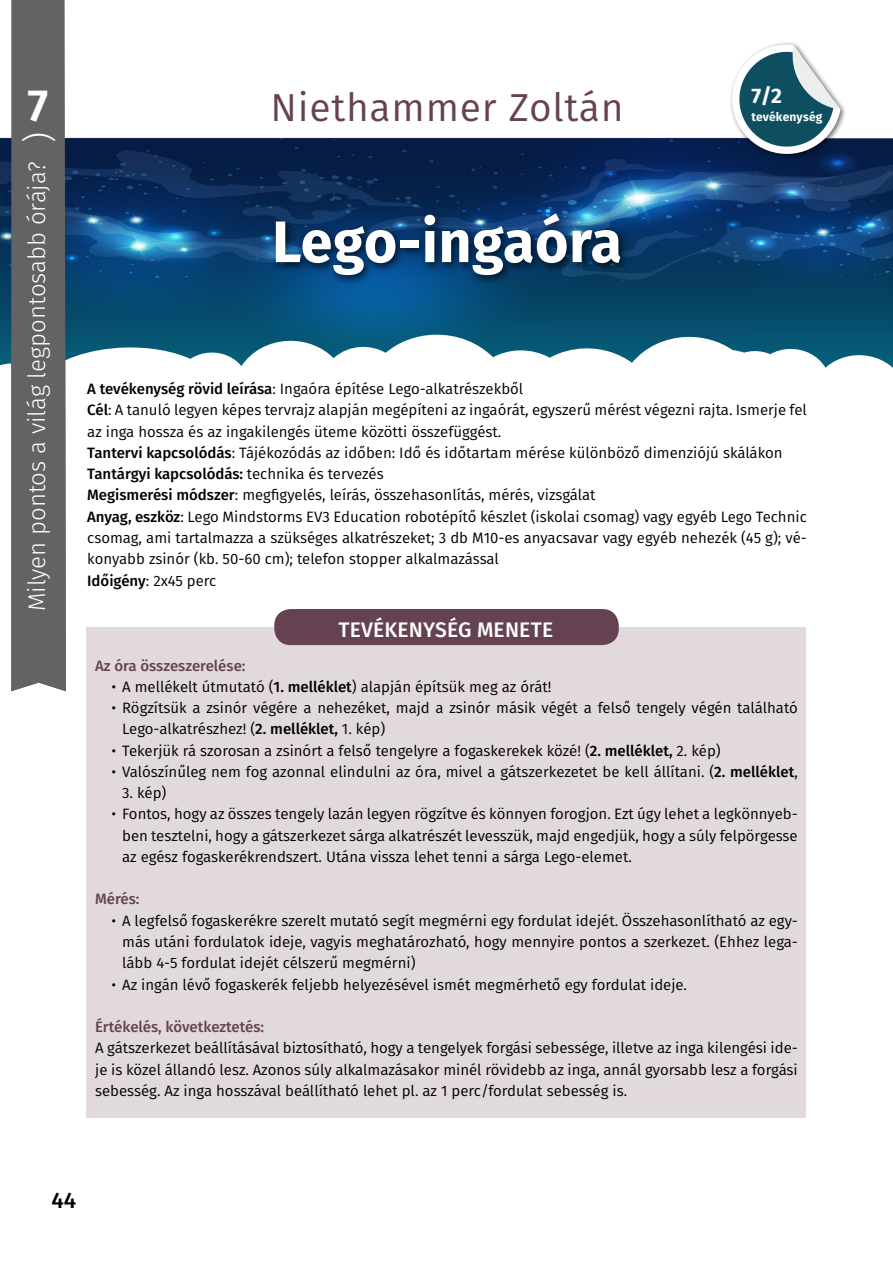
<style>
.page{position:relative;width:893px;height:1263px;background:#fff}
.page>*{position:absolute;margin:0;border:0;box-sizing:border-box;transform-origin:0 0}
.t1{font:700 58.5px "Fira Sans";letter-spacing:.01em;color:#fff}
.t2{font:600 45px "Fira Sans";color:#fff}
.t3{font:39px "Fira Sans";letter-spacing:.02em;color:#654252}
.t4{font:300 34.5px "Fira Sans";color:#fff}
.t5{font:300 24px "Fira Sans";color:#fff}
.t6{font:500 22.5px "Fira Sans";color:#000}
.t7{font:500 21px "Fira Sans";letter-spacing:.01em;color:#fff}
.t8{font:700 21px "Fira Sans";color:#fff}
.t9{font:15px/21.3px "Fira Sans";color:#000;text-align:justify}
.t10{font:500 15px "Fira Sans";color:#654252}
.t11{font:700 12px "Fira Sans";letter-spacing:.015em;color:#fff}
.s1{font-weight:500}
</style>
<div class="page">
<img style="left:0;top:137px;width:893px;height:197px">
<img style="left:847px;top:137px;width:46px;height:6px">
<svg style="left:0;top:334px;width:893px;height:361px"></svg>
<div style="left:87px;top:627px;width:719px;height:490px;background:#e1d9dc"></div>
<div style="left:274px;top:609px;width:345px;height:36px;background:#654252;border-radius:17px"></div>
<div style="left:729px;top:41px;width:118px;height:120px;background:#000;opacity:.58"></div>
<svg style="left:728px;top:41px;width:112px;height:117px"></svg>
<div style="left:11px;top:0;width:55px;height:691px;background:#646363"></div>
<div style="left:271px;top:209px;width:360px;height:77px;background:#000;opacity:.75"></div>
<h2 class="t2" style="left:27px;top:68px;width:22px">7</h2>
<h3 class="t4" style="left:15px;top:142px;width:13px;rotate:-90deg">)</h3>
<h3 class="t5" style="left:20px;top:611px;width:451px;rotate:-90deg">Milyen pontos a világ legpontosabb órája?</h3>
<h3 class="t3" style="left:270px;top:79px;width:355px">Niethammer Zoltán</h3>
<h1 class="t1" style="left:272px;top:192px;width:351px">Lego-ingaóra</h1>
<h3 class="t8" style="left:751px;top:78px;width:32px">7/2</h3>
<p class="t11" style="left:751px;top:107px;width:73px">tevékenység</p>
<p class="t9" style="left:87px;top:378px;width:721px;text-align:left"><span class="s1">A tevékenység rövid leírása</span>: Ingaóra építése Lego-alkatrészekből<br><span class="s1">Cél</span>: A tanuló legyen képes tervrajz alapján megépíteni az ingaórát, egyszerű mérést végezni rajta. Ismerje fel az inga hossza és az ingakilengés üteme közötti összefüggést.<br><span class="s1">Tantervi kapcsolódás</span>: Tájékozódás az időben: Idő és időtartam mérése különböző dimenziójú skálákon <span class="s1">Tantárgyi kapcsolódás:</span> technika és tervezés<br><span class="s1">Megismerési módszer</span>: megfigyelés, leírás, összehasonlítás, mérés, vizsgálat<br><span class="s1">Anyag, eszköz</span>: Lego Mindstorms EV3 Education robotépítő készlet (iskolai csomag) vagy egyéb Lego Technic csomag, ami tartalmazza a szükséges alkatrészeket; 3 db M10-es anyacsavar vagy egyéb nehezék (45 g); vé&shy;konyabb zsinór (kb. 50-60 cm); telefon stopper alkalmazással<br><span class="s1">Időigény</span>: 2x45 perc</p>
<h3 class="t7" style="left:338px;top:613px;width:216px">TEVÉKENYSÉG MENETE</h3>
<p class="t10" style="left:95px;top:653px;width:152px">Az óra összeszerelése:</p>
<p class="t9" style="left:112px;top:676px;width:441px">• A mellékelt útmutató (<span class="s1">1. melléklet</span>) alapján építsük meg az órát!</p>
<p class="t9" style="left:122px;top:697px;width:677px;text-indent:-11px">• Rögzítsük a zsinór végére a nehezéket, majd a zsinór másik végét a felső tengely végén található<br>Lego-alkatrészhez! (<span class="s1">2. melléklet,</span> 1. kép)</p>
<p class="t9" style="left:112px;top:739px;width:611px">• Tekerjük rá szorosan a zsinórt a felső tengelyre a fogaskerekek közé! (<span class="s1">2. melléklet,</span> 2. kép)</p>
<p class="t9" style="left:112px;top:761px;width:688px">• Valószínűleg nem fog azonnal elindulni az óra, mivel a gátszerkezetet be kell állítani. (<span class="s1">2. melléklet</span>,</p>
<p class="t9" style="left:122px;top:782px;width:46px">3. kép)</p>
<p class="t9" style="left:122px;top:803px;width:677px;text-indent:-11px">• Fontos, hogy az összes tengely lazán legyen rögzítve és könnyen forogjon. Ezt úgy lehet a legkönnyeb&shy;ben tesztelni, hogy a gátszerkezet sárga alkatrészét levesszük, majd engedjük, hogy a súly felpörgesse az egész fogaskerékrendszert. Utána vissza lehet tenni a sárga Lego-elemet.</p>
<p class="t10" style="left:95px;top:887px;width:46px">Mérés:</p>
<p class="t9" style="left:122px;top:909px;width:677px;text-indent:-11px">• A legfelső fogaskerékre szerelt mutató segít megmérni egy fordulat idejét. Összehasonlítható az egy&shy;más utáni fordulatok ideje, vagyis meghatározható, hogy mennyire pontos a szerkezet. (Ehhez lega&shy;lább 4-5 fordulat idejét célszerű megmérni)</p>
<p class="t9" style="left:112px;top:973px;width:577px">• Az ingán lévő fogaskerék feljebb helyezésével ismét megmérhető egy fordulat ideje.</p>
<p class="t10" style="left:95px;top:1015px;width:170px">Értékelés, következtetés:</p>
<p class="t9" style="left:95px;top:1037px;width:704px">A gátszerkezet beállításával biztosítható, hogy a tengelyek forgási sebessége, illetve az inga kilengési ide&shy;je is közel állandó lesz. Azonos súly alkalmazásakor minél rövidebb az inga, annál gyorsabb lesz a forgási sebesség. Az inga hosszával beállítható lehet pl. az 1 perc/fordulat sebesség is.</p>
<h3 class="t6" style="left:52px;top:1182px;width:26px">44</h3>
</div>
